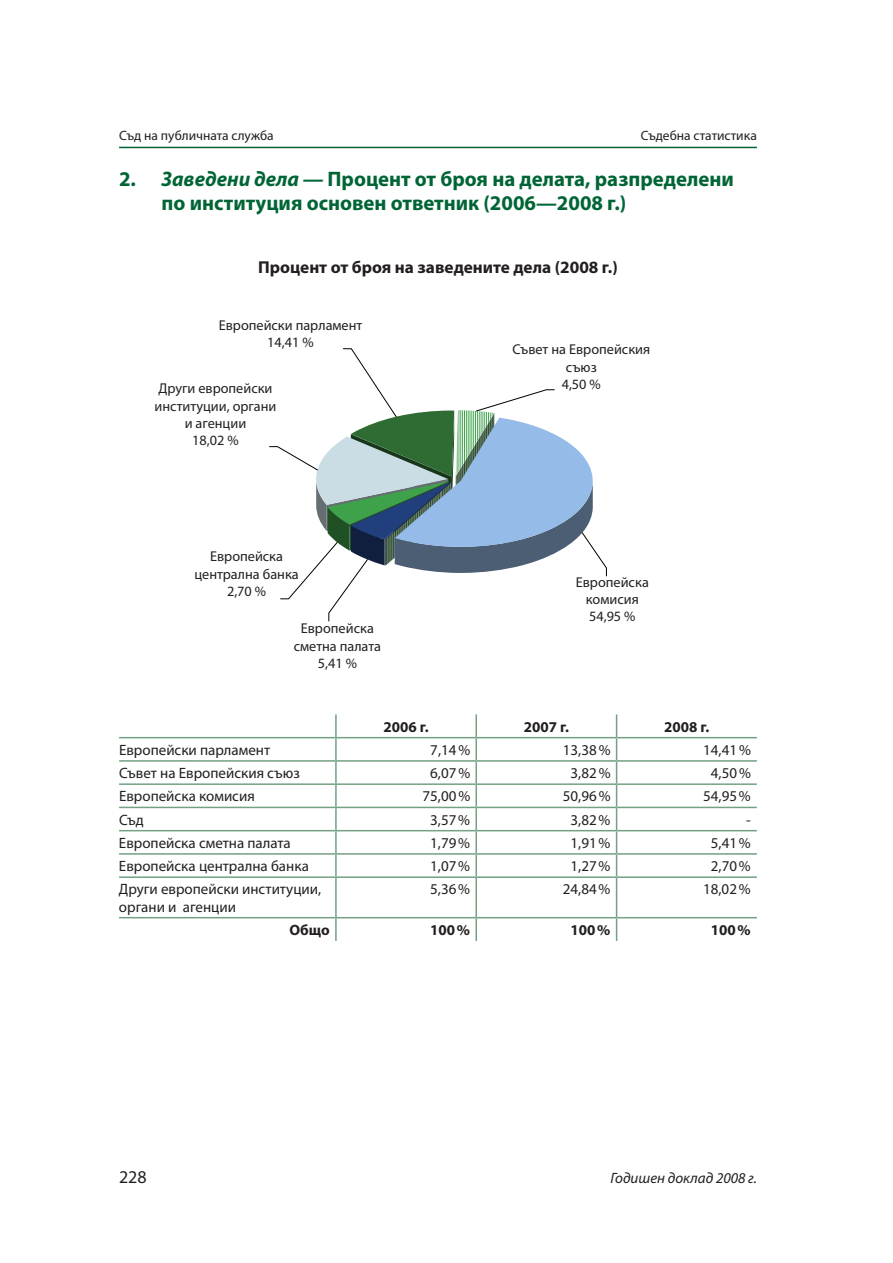
<style>
.page{position:relative;width:893px;height:1263px;background:#fff}
.page>*{position:absolute;margin:0;border:0;box-sizing:border-box;transform-origin:0 0}
.t1{font:700 21px/24px "Myriad Pro";color:#006535}
.t2{font:18px "Myriad Pro";color:#231f20}
.t3{font:700 17.25px "Myriad Pro";color:#231f20}
.t4{font:15px/17.2px "Myriad Pro";color:#231f20}
.t5{font:700 15px "Myriad Pro";color:#231f20}
.t6{font:italic 15px "Myriad Pro";color:#231f20}
.t7{font:14.25px/17.2px "Myriad Pro";color:#231f20;text-align:center}
.t8{font:13.5px "Myriad Pro";color:#231f20}
.s1{font-style:italic}
</style>
<div class="page">
<hr style="left:119px;top:147px;width:638px;height:1px;background:#006535">
<hr style="left:335px;top:714px;width:2px;height:23px;background:#72a183">
<hr style="left:475px;top:714px;width:2px;height:23px;background:#72a183">
<hr style="left:119px;top:737px;width:217px;height:1px;background:#72a183">
<hr style="left:336px;top:737px;width:140px;height:1px;background:#72a183">
<hr style="left:335px;top:738px;width:2px;height:22px;background:#72a183">
<hr style="left:476px;top:737px;width:141px;height:1px;background:#72a183">
<hr style="left:475px;top:738px;width:2px;height:22px;background:#72a183">
<hr style="left:617px;top:737px;width:140px;height:1px;background:#72a183">
<hr style="left:119px;top:760px;width:217px;height:2px;background:#72a183">
<hr style="left:336px;top:760px;width:140px;height:2px;background:#72a183">
<hr style="left:335px;top:762px;width:2px;height:21px;background:#72a183">
<hr style="left:476px;top:760px;width:141px;height:2px;background:#72a183">
<hr style="left:475px;top:762px;width:2px;height:21px;background:#72a183">
<hr style="left:617px;top:760px;width:140px;height:2px;background:#72a183">
<hr style="left:119px;top:783px;width:217px;height:2px;background:#72a183">
<hr style="left:336px;top:783px;width:140px;height:2px;background:#72a183">
<hr style="left:335px;top:785px;width:2px;height:22px;background:#72a183">
<hr style="left:476px;top:783px;width:141px;height:2px;background:#72a183">
<hr style="left:475px;top:785px;width:2px;height:22px;background:#72a183">
<hr style="left:617px;top:783px;width:140px;height:2px;background:#72a183">
<hr style="left:119px;top:807px;width:217px;height:1px;background:#72a183">
<hr style="left:336px;top:807px;width:140px;height:1px;background:#72a183">
<hr style="left:335px;top:808px;width:2px;height:22px;background:#72a183">
<hr style="left:476px;top:807px;width:141px;height:1px;background:#72a183">
<hr style="left:475px;top:808px;width:2px;height:22px;background:#72a183">
<hr style="left:617px;top:807px;width:140px;height:1px;background:#72a183">
<hr style="left:119px;top:830px;width:217px;height:1px;background:#72a183">
<hr style="left:336px;top:830px;width:140px;height:1px;background:#72a183">
<hr style="left:335px;top:831px;width:2px;height:22px;background:#72a183">
<hr style="left:476px;top:830px;width:141px;height:1px;background:#72a183">
<hr style="left:475px;top:831px;width:2px;height:22px;background:#72a183">
<hr style="left:617px;top:830px;width:140px;height:1px;background:#72a183">
<hr style="left:119px;top:853px;width:217px;height:2px;background:#72a183">
<hr style="left:336px;top:853px;width:140px;height:2px;background:#72a183">
<hr style="left:335px;top:855px;width:2px;height:21px;background:#72a183">
<hr style="left:476px;top:853px;width:141px;height:2px;background:#72a183">
<hr style="left:475px;top:855px;width:2px;height:21px;background:#72a183">
<hr style="left:617px;top:853px;width:140px;height:2px;background:#72a183">
<svg style="left:616px;top:714px;width:1px;height:162px"></svg>
<hr style="left:119px;top:876px;width:217px;height:2px;background:#72a183">
<hr style="left:336px;top:876px;width:140px;height:2px;background:#72a183">
<hr style="left:335px;top:878px;width:2px;height:39px;background:#72a183">
<hr style="left:476px;top:876px;width:141px;height:2px;background:#72a183">
<hr style="left:475px;top:878px;width:2px;height:39px;background:#72a183">
<hr style="left:617px;top:876px;width:140px;height:2px;background:#72a183">
<hr style="left:616px;top:878px;width:1px;height:39px;background:#72a183">
<hr style="left:119px;top:917px;width:217px;height:1px;background:#72a183">
<hr style="left:336px;top:917px;width:140px;height:1px;background:#72a183">
<hr style="left:335px;top:918px;width:2px;height:23px;background:#72a183">
<hr style="left:476px;top:917px;width:141px;height:1px;background:#72a183">
<hr style="left:475px;top:918px;width:2px;height:23px;background:#72a183">
<hr style="left:617px;top:917px;width:140px;height:1px;background:#72a183">
<svg style="left:616px;top:918px;width:1px;height:23px"></svg>
<svg style="left:269px;top:348px;width:338px;height:274px"></svg>
<p class="t8" style="left:119px;top:127px;width:156px">Съд на публичната служба</p>
<p class="t8" style="left:641px;top:127px;width:118px">Съдебна статистика</p>
<h1 class="t1" style="left:162px;top:166px;width:574px;text-indent:-43px">2. <span class="s1">Заведени дела —</span> Процент от броя на делата, разпределени по институция основен ответник (2006—2008 г.)</h1>
<p class="t3" style="left:258px;top:256px;width:361px">Процент от броя на заведените дела (2008 г.)</p>
<p class="t7" style="left:219px;top:316px;width:145px">Европейски парламент<br>14,41 %</p>
<p class="t7" style="left:154px;top:380px;width:124px">Други европейски институции, органи и агенции<br>18,02 %</p>
<p class="t7" style="left:194px;top:548px;width:106px">Европейска централна банка<br>2,70 %</p>
<p class="t7" style="left:294px;top:620px;width:89px">Европейска сметна палата<br>5,41 %</p>
<p class="t7" style="left:512px;top:341px;width:139px">Съвет на Европейския съюз<br>4,50 %</p>
<p class="t7" style="left:576px;top:573px;width:75px">Европейска комисия<br>54,95 %</p>
<p class="t5" style="left:383px;top:717px;width:47px">2006 г.</p>
<p class="t5" style="left:524px;top:717px;width:47px">2007 г.</p>
<p class="t5" style="left:664px;top:717px;width:47px">2008 г.</p>
<p class="t4" style="left:119px;top:741px;width:153px">Европейски парламент</p>
<p class="t4" style="left:430px;top:741px;width:41px">7,14%</p>
<p class="t4" style="left:563px;top:741px;width:49px">13,38%</p>
<p class="t4" style="left:703px;top:741px;width:49px">14,41%</p>
<p class="t4" style="left:119px;top:764px;width:182px">Съвет на Европейския съюз</p>
<p class="t4" style="left:430px;top:764px;width:41px">6,07%</p>
<p class="t4" style="left:571px;top:764px;width:41px">3,82%</p>
<p class="t4" style="left:711px;top:764px;width:41px">4,50%</p>
<p class="t4" style="left:119px;top:787px;width:137px">Европейска комисия</p>
<p class="t4" style="left:423px;top:787px;width:49px">75,00%</p>
<p class="t4" style="left:563px;top:787px;width:49px">50,96%</p>
<p class="t4" style="left:703px;top:787px;width:49px">54,95%</p>
<p class="t4" style="left:119px;top:811px;width:26px">Съд</p>
<p class="t4" style="left:430px;top:811px;width:41px">3,57%</p>
<p class="t4" style="left:571px;top:811px;width:41px">3,82%</p>
<p class="t4" style="left:746px;top:811px;width:6px">-</p>
<p class="t4" style="left:119px;top:834px;width:173px">Европейска сметна палата</p>
<p class="t4" style="left:430px;top:834px;width:41px">1,79%</p>
<p class="t4" style="left:571px;top:834px;width:41px">1,91%</p>
<p class="t4" style="left:711px;top:834px;width:41px">5,41%</p>
<p class="t4" style="left:119px;top:857px;width:191px">Европейска централна банка</p>
<p class="t4" style="left:430px;top:857px;width:41px">1,07%</p>
<p class="t4" style="left:571px;top:857px;width:41px">1,27%</p>
<p class="t4" style="left:711px;top:857px;width:41px">2,70%</p>
<p class="t4" style="left:119px;top:880px;width:204px">Други европейски институции, органи и агенции</p>
<p class="t4" style="left:430px;top:880px;width:41px">5,36%</p>
<p class="t4" style="left:563px;top:880px;width:49px">24,84%</p>
<p class="t4" style="left:703px;top:880px;width:49px">18,02%</p>
<p class="t5" style="left:289px;top:920px;width:42px">Общо</p>
<p class="t5" style="left:430px;top:920px;width:42px">100%</p>
<p class="t5" style="left:570px;top:920px;width:42px">100%</p>
<p class="t5" style="left:711px;top:920px;width:42px">100%</p>
<p class="t2" style="left:119px;top:1166px;width:29px">228</p>
<p class="t6" style="left:610px;top:1168px;width:148px">Годишен доклад 2008 г.</p>
</div>
